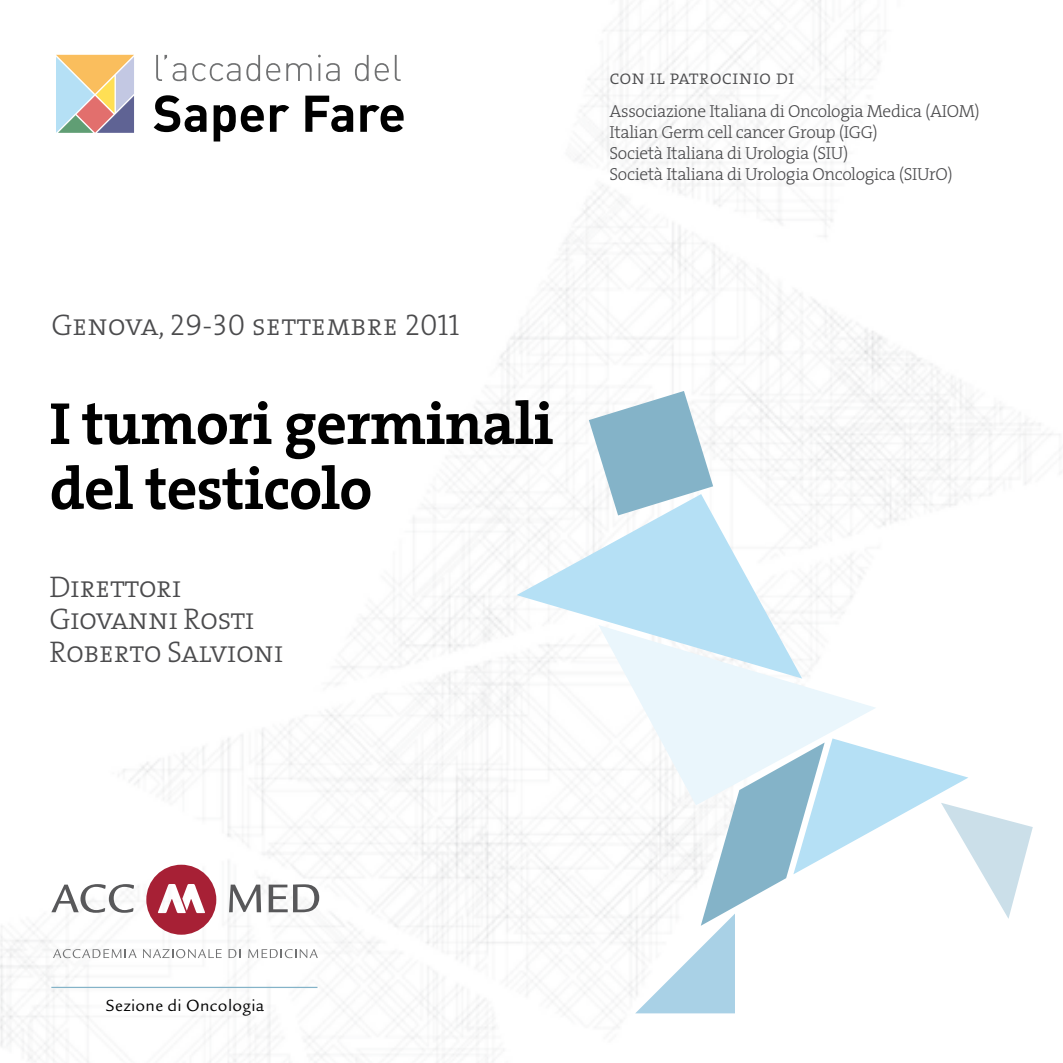
<style>
.page{position:relative;width:1063px;height:1063px;background:#fff}
.page>*{position:absolute;margin:0;border:0;box-sizing:border-box;transform-origin:0 0}
.t1{font:700 60px/65px "The Serif";letter-spacing:-.015em;color:#000}
.t2{font:30px/32.5px "The Serif Light Caps";letter-spacing:-.02em;color:#4b4b4d}
.t3{font:30px "The Serif Light Caps";color:#4b4b4d}
.t4{font:20px "The Serif Light Caps";color:#4b4b4d}
.t5{font:300 17.5px/21px "The Serif";letter-spacing:-.02em;color:#4b4b4d}
.t6{font:17.5px "Legacy Sans Std";letter-spacing:.02em;color:#000}
</style>
<div class="page">
<img style="left:0;top:0;width:1061px;height:1063px">
<svg style="left:589px;top:391px;width:124px;height:103px"></svg>
<svg style="left:598px;top:625px;width:278px;height:180px;fill:#eef6fc"></svg>
<svg style="left:517px;top:494px;width:285px;height:185px"></svg>
<svg style="left:635px;top:738px;width:398px;height:275px"></svg>
<hr style="left:51px;top:987px;width:266px;height:1px;background:#84b3c8">
<div style="left:51px;top:50px;width:356px;height:92px;background:#fff"></div>
<svg style="left:56px;top:55px;width:78px;height:78px;background:#c8b8a4"></svg>
<svg style="left:156px;top:55px;width:11px;height:26px"></svg>
<svg style="left:173px;top:63px;width:13px;height:18px"></svg>
<svg style="left:192px;top:63px;width:48px;height:18px"></svg>
<svg style="left:246px;top:55px;width:14px;height:26px"></svg>
<svg style="left:266px;top:63px;width:14px;height:18px"></svg>
<svg style="left:286px;top:63px;width:26px;height:18px"></svg>
<svg style="left:318px;top:63px;width:2px;height:18px"></svg>
<svg style="left:326px;top:63px;width:14px;height:18px"></svg>
<svg style="left:355px;top:55px;width:14px;height:26px"></svg>
<svg style="left:375px;top:63px;width:14px;height:18px"></svg>
<svg style="left:395px;top:55px;width:6px;height:26px"></svg>
<svg style="left:154px;top:95px;width:52px;height:37px"></svg>
<svg style="left:214px;top:105px;width:50px;height:37px"></svg>
<svg style="left:270px;top:105px;width:19px;height:27px"></svg>
<svg style="left:305px;top:96px;width:48px;height:36px"></svg>
<svg style="left:360px;top:105px;width:44px;height:27px"></svg>
<svg style="left:53px;top:949px;width:84px;height:9px"></svg>
<svg style="left:143px;top:949px;width:79px;height:9px"></svg>
<svg style="left:229px;top:949px;width:12px;height:9px"></svg>
<svg style="left:248px;top:949px;width:70px;height:9px"></svg>
<svg style="left:51px;top:884px;width:83px;height:29px"></svg>
<svg style="left:229px;top:885px;width:32px;height:27px"></svg>
<svg style="left:269px;top:884px;width:50px;height:28px"></svg>
<svg style="left:146px;top:865px;width:70px;height:70px"></svg>
<h2 class="t3" style="left:51px;top:300px;width:410px">Genova, 29-30 settembre 2011</h2>
<h1 class="t1" style="left:50px;top:390px;width:506px">I tumori germinali del testicolo</h1>
<h2 class="t2" style="left:50px;top:569px;width:235px">Direttori<br>Giovanni Rosti<br>Roberto Salvioni</h2>
<p class="t4" style="left:609px;top:61px;width:187px">con il patrocinio di</p>
<p class="t5" style="left:609px;top:100px;width:372px">Associazione Italiana di Oncologia Medica (AIOM)<br>Italian Germ cell cancer Group (IGG)<br>Società Italiana di Urologia (SIU)<br>Società Italiana di Urologia Oncologica (SIUrO)</p>
<p class="t6" style="left:106px;top:996px;width:160px">Sezione di Oncologia</p>
</div>
